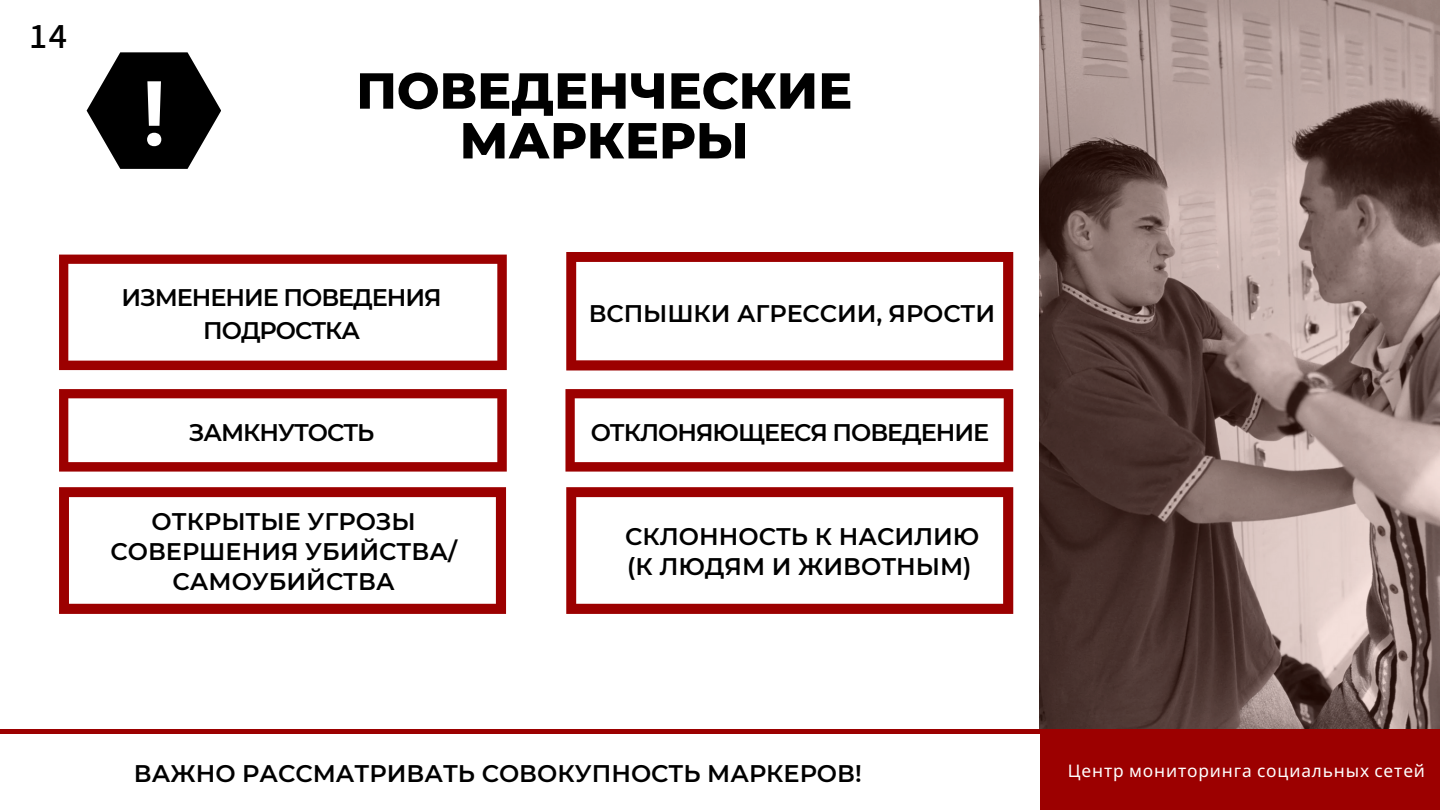
<style>
.page{position:relative;width:1440px;height:810px;background:#fff}
.page>*{position:absolute;margin:0;border:0;box-sizing:border-box;transform-origin:0 0}
.t1{font:700 90.3px "Roboto";color:#fff}
.t2{font:800 50.6px/49.8px "Montserrat";color:#000;text-align:center}
.t3{font:600 36.2px "Assistant";color:#000}
.t4{font:600 24px/30px "Montserrat";color:#000;text-align:center}
.t5{font:600 24px/33px "Montserrat";letter-spacing:-.045em;color:#000;text-align:center}
.t6{font:17.3px "Noto Sans";letter-spacing:.05em;color:#fff}
</style>
<div class="page">
<img style="left:1040px;top:0;width:400px;height:729px">
<div style="left:1040px;top:730px;width:400px;height:80px;background:#9c0000"></div>
<svg style="left:87px;top:52px;width:134px;height:117px"></svg>
<div style="left:0;top:729px;width:1440px;height:5px;background:#9c0000"></div>
<svg style="left:59px;top:255px;width:448px;height:115px"></svg>
<svg style="left:59px;top:487px;width:447px;height:127px"></svg>
<svg style="left:566px;top:252px;width:447px;height:118px"></svg>
<svg style="left:566px;top:487px;width:447px;height:127px"></svg>
<svg style="left:59px;top:389px;width:448px;height:83px"></svg>
<svg style="left:565px;top:389px;width:448px;height:83px"></svg>
<h3 class="t3" style="left:30px;top:11px;width:38px">14</h3>
<h1 class="t1" style="left:142px;top:62px;width:26px">!</h1>
<h2 class="t2" style="left:356px;top:66px;width:498px">ПОВЕДЕНЧЕСКИЕ<br>МАРКЕРЫ</h2>
<p class="t5" style="left:122px;top:281px;width:322px">ИЗМЕНЕНИЕ ПОВЕДЕНИЯ<br>ПОДРОСТКА</p>
<p class="t4" style="left:589px;top:299px;width:408px">ВСПЫШКИ АГРЕССИИ, ЯРОСТИ</p>
<p class="t5" style="left:189px;top:416px;width:187px">ЗАМКНУТОСТЬ</p>
<p class="t5" style="left:591px;top:416px;width:400px">ОТКЛОНЯЮЩЕЕСЯ ПОВЕДЕНИЕ</p>
<p class="t4" style="left:110px;top:506px;width:348px">ОТКРЫТЫЕ УГРОЗЫ<br>СОВЕРШЕНИЯ УБИЙСТВА/<br>САМОУБИЙСТВА</p>
<p class="t4" style="left:625px;top:521px;width:356px;text-align:left">СКЛОННОСТЬ К НАСИЛИЮ (К ЛЮДЯМ И ЖИВОТНЫМ)</p>
<p class="t4" style="left:134px;top:758px;width:729px">ВАЖНО РАССМАТРИВАТЬ СОВОКУПНОСТЬ МАРКЕРОВ!</p>
<p class="t6" style="left:1068px;top:758px;width:359px">Центр мониторинга социальных сетей</p>
</div>
